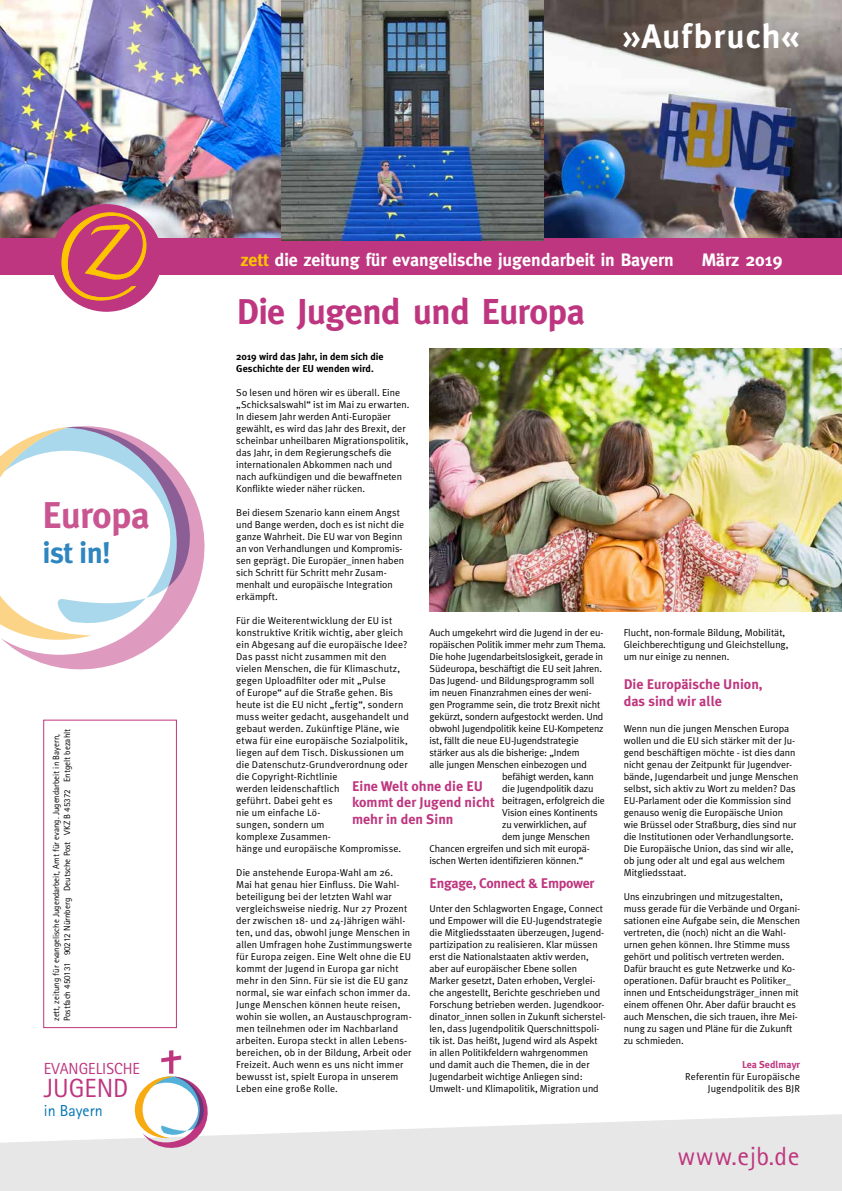
<style>
.page{position:relative;width:842px;height:1191px;background:#fff}
.page>*{position:absolute;margin:0;border:0;box-sizing:border-box;transform-origin:0 0}
.t1{font:700 37.3px "Meta Plus";letter-spacing:-.02em;color:#c95591}
.t2{font:700 36px "Meta";letter-spacing:-.02em;color:#be367f}
.t3{font:700 33.9px "Meta";letter-spacing:.035em;color:#fff}
.t4{font:700 29.8px "Meta Plus";color:#2e85c0}
.t5{font:26.3px "Rotis Sans Serif";letter-spacing:.01em;color:#be367f}
.t6{font:700 18px "Meta";color:#fff}
.t7{font:16px "Rotis Sans Serif";color:#be367f}
.t8{font:15.9px "Rotis Sans Serif";color:#0075b4}
.t9{font:700 14px/16.8px "Meta Plus";color:#be367f}
.t10{font:700 14px "Meta Plus";letter-spacing:-.02em;color:#be367f}
.t11{font:10px/12px "Meta Plus Normal";color:#000}
.t12{font:700 10px/12px "Meta Plus";letter-spacing:-.005em;color:#000}
.t13{font:700 10px "Meta Plus";color:#be367f}
.t14{font:9px/10.8px "Rotis Semi Sans";color:#000}
.t15{font:9px/10.8px "Rotis Sans Serif";color:#000}
.s1{font-family:"Times"}
.s2{color:#fdc500}
</style>
<div class="page">
<img style="left:0;top:0;width:282px;height:239px">
<img style="left:543px;top:0;width:299px;height:239px">
<svg style="left:0;top:1114px;width:842px;height:77px;fill:#e7e7e7"></svg>
<div style="left:0;top:239px;width:842px;height:36px;background:#be367f"></div>
<div style="left:51px;top:204px;width:111px;height:108px;background:#be367f;border-radius:50%"></div>
<svg style="left:61px;top:212px;width:86px;height:89px"></svg>
<div style="left:43px;top:720px;width:134px;height:307px;background:#fff;border:1px solid #be367f"></div>
<svg style="left:130px;top:1050px;width:83px;height:101px"></svg>
<svg style="left:11px;top:505px;width:194px;height:165px"></svg>
<svg style="left:0;top:426px;width:197px;height:221px"></svg>
<img style="left:429px;top:348px;width:413px;height:263px">
<img style="left:282px;top:0;width:261px;height:240px">
<h1 class="t1" style="left:42px;top:493px;width:109px">Europa</h1>
<h3 class="t4" style="left:43px;top:535px;width:70px">ist in!</h3>
<p class="t15" style="left:51px;top:1021px;width:294px;rotate:-90deg">zett, zeitung für evangelische Jugendarbeit, Amt für evang. Jugendarbeit in Bayern,<br>Postfach 450131 90212 Nürnberg Deutsche Post VKZ B 45372 Entgelt bezahlt</p>
<p class="t14" style="left:48px;top:1025px;width:297px;rotate:-90deg">zett, zeitung für evangelische Jugendarbeit, Amt für evang. Jugendarbeit in Bayern,<br>Postfach 450131 90212 Nürnberg Deutsche Post VKZ B 45372 Entgelt bezahl<span class="s1">t</span></p>
<h3 class="t7" style="left:44px;top:1059px;width:97px">EVANGELISCHE</h3>
<h3 class="t5" style="left:44px;top:1073px;width:86px">JUGEND</h3>
<h3 class="t8" style="left:44px;top:1101px;width:60px">in Bayern</h3>
<h3 class="t3" style="left:622px;top:17px;width:179px">»Aufbruch«</h3>
<h3 class="t6" style="left:241px;top:249px;width:434px"><span class="s2">zett</span> die zeitung für evangelische jugendarbeit in Bayern</h3>
<h3 class="t6" style="left:702px;top:249px;width:82px">März 2019</h3>
<h2 class="t2" style="left:237px;top:291px;width:349px">Die Jugend und Europa</h2>
<p class="t12" style="left:236px;top:350px;width:149px">2019 wird das Jahr, in dem sich die<br>Geschichte der EU wenden wird.</p>
<p class="t11" style="left:236px;top:386px;width:175px">So lesen und hören wir es überall. Eine „Schicksalswahl“ ist im Mai zu erwarten.<br>In diesem Jahr werden Anti-Europäer gewählt, es wird das Jahr des Brexit, der scheinbar unheilbaren Migrationspolitik, das Jahr, in dem Regierungschefs die internationalen Abkommen nach und nach aufkündigen und die bewaffneten Konflikte wieder näher rücken.</p>
<p class="t11" style="left:236px;top:506px;width:169px">Bei diesem Szenario kann einem Angst und Bange werden, doch es ist nicht die ganze Wahrheit. Die EU war von Beginn an von Verhandlungen und Kompromis&shy;sen geprägt. Die Europäer_innen haben sich Schritt für Schritt mehr Zusam&shy;menhalt und europäische Integration erkämpft.</p>
<p class="t11" style="left:236px;top:614px;width:174px">Für die Weiterentwicklung der EU ist konstruktive Kritik wichtig, aber gleich ein Abgesang auf die europäische Idee?<br>Das passt nicht zusammen mit den vielen Menschen, die für Klimaschutz, gegen Uploadfilter oder mit „Pulse<br>of Europe“ auf die Straße gehen. Bis heute ist die EU nicht „fertig“, sondern muss weiter gedacht, ausgehandelt und gebaut werden. Zukünftige Pläne, wie etwa für eine europäische Sozialpolitik, liegen auf dem Tisch. Diskussionen um die Datenschutz-Grundverordnung oder die Copyright-Richtlinie<br>werden leidenschaftlich<br>geführt. Dabei geht es<br>nie um einfache Lö-<br>sungen, sondern um<br>komplexe Zusammen-<br>hänge und europäische Kompromisse.</p>
<p class="t11" style="left:236px;top:866px;width:177px">Die anstehende Europa-Wahl am 26.<br>Mai hat genau hier Einfluss. Die Wahl&shy;beteiligung bei der letzten Wahl war vergleichsweise niedrig. Nur 27 Prozent der zwischen 18- und 24-Jährigen wähl&shy;ten, und das, obwohl junge Menschen in allen Umfragen hohe Zustimmungswerte für Europa zeigen. Eine Welt ohne die EU kommt der Jugend in Europa gar nicht mehr in den Sinn. Für sie ist die EU ganz normal, sie war einfach schon immer da.<br>Junge Menschen können heute reisen, wohin sie wollen, an Austauschprogram&shy;men teilnehmen oder im Nachbarland arbeiten. Europa steckt in allen Lebens&shy;bereichen, ob in der Bildung, Arbeit oder Freizeit. Auch wenn es uns nicht immer bewusst ist, spielt Europa in unserem Leben eine große Rolle.</p>
<p class="t11" style="left:429px;top:626px;width:176px">Auch umgekehrt wird die Jugend in der eu-</p>
<p class="t11" style="left:429px;top:638px;width:178px">ropäischen Politik immer mehr zum Thema.</p>
<p class="t11" style="left:429px;top:650px;width:175px">Die hohe Jugendarbeitslosigkeit, gerade in</p>
<p class="t11" style="left:429px;top:662px;width:174px">Südeuropa, beschäftigt die EU seit Jahren.</p>
<p class="t11" style="left:429px;top:674px;width:166px">Das Jugend- und Bildungsprogramm soll</p>
<p class="t11" style="left:429px;top:686px;width:164px">im neuen Finanzrahmen eines der weni-</p>
<p class="t11" style="left:429px;top:698px;width:172px">gen Programme sein, die trotz Brexit nicht</p>
<p class="t11" style="left:429px;top:710px;width:175px">gekürzt, sondern aufgestockt werden. Und</p>
<p class="t11" style="left:429px;top:722px;width:176px">obwohl Jugendpolitik keine EU-Kompetenz</p>
<p class="t11" style="left:429px;top:734px;width:151px">ist, fällt die neue EU-Jugendstrategie</p>
<p class="t11" style="left:429px;top:746px;width:152px">stärker aus als die bisherige: „Indem</p>
<p class="t11" style="left:429px;top:758px;width:159px">alle jungen Menschen einbezogen und</p>
<p class="t11" style="left:502px;top:770px;width:93px">befähigt werden, kann</p>
<p class="t11" style="left:502px;top:782px;width:93px">die Jugendpolitik dazu</p>
<p class="t11" style="left:502px;top:794px;width:104px">beitragen, erfolgreich die</p>
<p class="t11" style="left:502px;top:806px;width:97px">Vision eines Kontinents</p>
<p class="t11" style="left:502px;top:818px;width:86px">zu verwirklichen, auf</p>
<p class="t11" style="left:502px;top:830px;width:89px">dem junge Menschen</p>
<p class="t11" style="left:429px;top:842px;width:162px">Chancen ergreifen und sich mit europä-</p>
<p class="t11" style="left:429px;top:854px;width:155px">ischen Werten identifizieren können.“</p>
<h3 class="t10" style="left:429px;top:875px;width:166px">Engage, Connect &amp; Empower</h3>
<p class="t11" style="left:429px;top:902px;width:178px">Unter den Schlagworten Engage, Connect und Empower will die EU-Jugendstrategie die Mitgliedsstaaten überzeugen, Jugend&shy;partizipation zu realisieren. Klar müssen erst die Nationalstaaten aktiv werden, aber auf europäischer Ebene sollen Marker gesetzt, Daten erhoben, Verglei&shy;che angestellt, Berichte geschrieben und Forschung betrieben werden. Jugendkoor&shy;dinator_innen sollen in Zukunft sicherstel&shy;len, dass Jugendpolitik Querschnittspoli&shy;tik ist. Das heißt, Jugend wird als Aspekt in allen Politikfeldern wahrgenommen und damit auch die Themen, die in der Jugendarbeit wichtige Anliegen sind:<br>Umwelt- und Klimapolitik, Migration und</p>
<h3 class="t9" style="left:352px;top:777px;width:144px">Eine Welt ohne die EU kommt der Jugend nicht mehr in den Sinn</h3>
<p class="t11" style="left:624px;top:626px;width:166px">Flucht, non-formale Bildung, Mobilität,<br>Gleichberechtigung und Gleichstellung, um nur einige zu nennen.</p>
<h3 class="t9" style="left:624px;top:675px;width:140px">Die Europäische Union, das sind wir alle</h3>
<p class="t11" style="left:624px;top:722px;width:176px">Wenn nun die jungen Menschen Europa wollen und die EU sich stärker mit der Ju&shy;gend beschäftigen möchte - ist dies dann nicht genau der Zeitpunkt für Jugendver&shy;bände, Jugendarbeit und junge Menschen selbst, sich aktiv zu Wort zu melden? Das EU-Parlament oder die Kommission sind genauso wenig die Europäische Union wie Brüssel oder Straßburg, dies sind nur die Institutionen oder Verhandlungsorte.<br>Die Europäische Union, das sind wir alle, ob jung oder alt und egal aus welchem Mitgliedsstaat.</p>
<p class="t11" style="left:624px;top:890px;width:178px">Uns einzubringen und mitzugestalten, muss gerade für die Verbände und Organi&shy;sationen eine Aufgabe sein, die Menschen vertreten, die (noch) nicht an die Wahl&shy;urnen gehen können. Ihre Stimme muss gehört und politisch vertreten werden.<br>Dafür braucht es gute Netzwerke und Ko&shy;operationen. Dafür braucht es Politiker_ innen und Entscheidungsträger_innen mit einem offenen Ohr. Aber dafür braucht es auch Menschen, die sich trauen, ihre Mei&shy;nung zu sagen und Pläne für die Zukunft zu schmieden.</p>
<p class="t13" style="left:742px;top:1059px;width:60px">Lea Sedlmayr</p>
<p class="t11" style="left:685px;top:1070px;width:117px;text-align:right">Referentin für Europäische<br>Jugendpolitik des BJR</p>
<h3 class="t5" style="left:677px;top:1141px;width:123px">www.ejb.de</h3>
</div>
